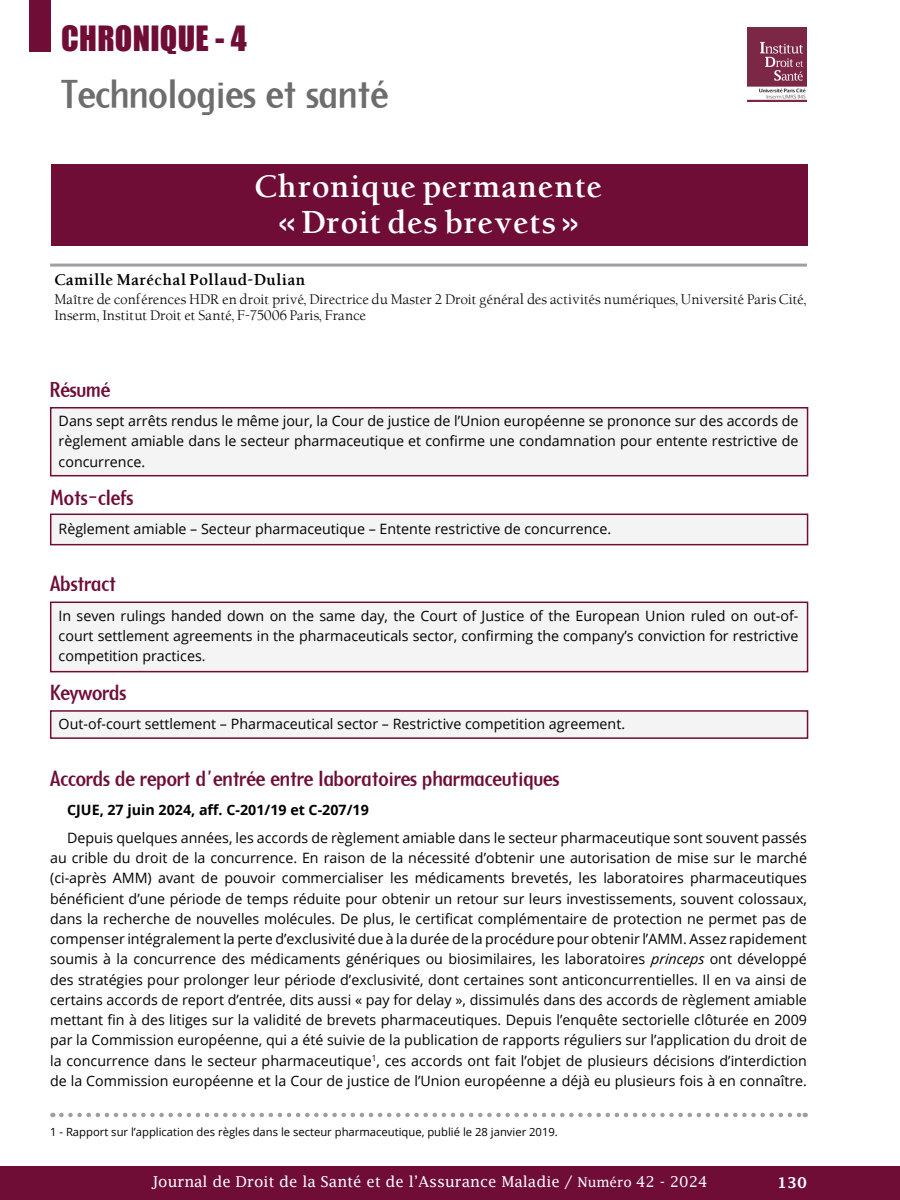
<style>
.page{position:relative;width:900px;height:1200px;background:#fff}
.page>*{position:absolute;margin:0;border:0;box-sizing:border-box;transform-origin:0 0}
.t1{font:45px "Berkeley";color:#6d6d6d}
.t2{font:31.95px "Impact";letter-spacing:.01em;color:#6f0d37}
.t3{font:700 30px/36px "Berkeley Oldstyle";color:#fff;text-align:center}
.t4{font:24px "Berkeley";color:#6f0d37}
.t5{font:15px "Lucida Fax";color:#fff}
.t6{font:700 15px "Berkeley Oldstyle";color:#000}
.t7{font:600 15px "Lucida Fax";color:#fff}
.t8{font:14.25px/20.2px "Open Sans";color:#000;text-align:justify}
.t9{font:700 14.25px "Open Sans";color:#000}
.t10{font:13.5px/16.2px "Berkeley Oldstyle";color:#000}
.t11{font:13.5px "Lucida Fax";color:#fff}
.t12{font:11.25px "Open Sans";color:#000}
.s1{font-style:italic}
</style>
<div class="page">
<div style="left:50px;top:710px;width:758px;height:29px;background:#f4f4f4;border:2px solid #6f0d37"></div>
<div style="left:50px;top:602px;width:758px;height:70px;background:#f4f4f4;border:2px solid #6f0d37"></div>
<div style="left:50px;top:514px;width:758px;height:31px;background:#f4f4f4;border:2px solid #6f0d37"></div>
<div style="left:50px;top:407px;width:758px;height:69px;background:#f4f4f4;border:2px solid #6f0d37"></div>
<div style="left:51px;top:164px;width:756px;height:82px;background:#6f0d37"></div>
<hr style="left:50px;top:264px;width:757px;height:3px;background:#9e9ea6">
<svg style="left:61px;top:1113px;width:745px;height:4px"></svg>
<div style="left:0;top:1167px;width:900px;height:33px;background:#6f0d37"></div>
<img style="left:748px;top:27px;width:58px;height:75px">
<div style="left:30px;top:0;width:21px;height:51px;background:#6f0d37"></div>
<h2 class="t2" style="left:61px;top:13px;width:187px">CHRONIQUE - 4</h2>
<h1 class="t1" style="left:62px;top:73px;width:328px">Technologies et santé</h1>
<h3 class="t3" style="left:254px;top:169px;width:350px">Chronique permanente « Droit des brevets »</h3>
<p class="t6" style="left:54px;top:271px;width:253px">Camille Maréchal Pollaud-Dulian</p>
<p class="t10" style="left:54px;top:292px;width:754px">Maître de conférences HDR en droit privé, Directrice du Master 2 Droit général des activités numériques, Université Paris Cité,<br>Inserm, Institut Droit et Santé, F-75006 Paris, France</p>
<h3 class="t4" style="left:50px;top:378px;width:62px">Résumé</h3>
<p class="t8" style="left:59px;top:410px;width:741px">Dans sept arrêts rendus le même jour, la Cour de justice de l’Union européenne se prononce sur des accords de règlement amiable dans le secteur pharmaceutique et confirme une condamnation pour entente restrictive de concurrence.</p>
<h3 class="t4" style="left:50px;top:486px;width:85px">Mots-clefs</h3>
<p class="t8" style="left:59px;top:519px;width:554px">Règlement amiable – Secteur pharmaceutique – Entente restrictive de concurrence.</p>
<h3 class="t4" style="left:50px;top:572px;width:68px">Abstract</h3>
<p class="t8" style="left:59px;top:605px;width:741px">In seven rulings handed down on the same day, the Court of Justice of the European Union ruled on out-of&shy;court settlement agreements in the pharmaceuticals sector, confirming the company’s conviction for restrictive competition practices.</p>
<h3 class="t4" style="left:50px;top:680px;width:78px">Keywords</h3>
<p class="t8" style="left:59px;top:713px;width:568px">Out-of-court settlement – Pharmaceutical sector – Restrictive competition agreement.</p>
<h3 class="t4" style="left:50px;top:767px;width:511px">Accords de report d’entrée entre laboratoires pharmaceutiques</h3>
<p class="t9" style="left:67px;top:800px;width:303px">CJUE, 27 juin 2024, aff. C-201/19 et C-207/19</p>
<p class="t8" style="left:50px;top:827px;width:758px;text-indent:17px">Depuis quelques années, les accords de règlement amiable dans le secteur pharmaceutique sont souvent passés au crible du droit de la concurrence. En raison de la nécessité d’obtenir une autorisation de mise sur le marché (ci-après AMM) avant de pouvoir commercialiser les médicaments brevetés, les laboratoires pharmaceutiques bénéficient d’une période de temps réduite pour obtenir un retour sur leurs investissements, souvent colossaux, dans la recherche de nouvelles molécules. De plus, le certificat complémentaire de protection ne permet pas de compenser intégralement la perte d’exclusivité due à la durée de la procédure pour obtenir l’AMM. Assez rapidement soumis à la concurrence des médicaments génériques ou biosimilaires, les laboratoires <span class="s1">princeps</span> ont développé des stratégies pour prolonger leur période d’exclusivité, dont certaines sont anticoncurrentielles. Il en va ainsi de certains accords de report d’entrée, dits aussi « pay for delay », dissimulés dans des accords de règlement amiable mettant fin à des litiges sur la validité de brevets pharmaceutiques. Depuis l’enquête sectorielle clôturée en 2009 par la Commission européenne, qui a été suivie de la publication de rapports réguliers sur l’application du droit de la concurrence dans le secteur pharmaceutique<sup>1</sup>, ces accords ont fait l’objet de plusieurs décisions d’interdiction de la Commission européenne et la Cour de justice de l’Union européenne a déjà eu plusieurs fois à en connaître.</p>
<p class="t12" style="left:50px;top:1124px;width:509px">1 - Rapport sur l’application des règles dans le secteur pharmaceutique, publié le 28 janvier 2019.</p>
<p class="t5" style="left:152px;top:1173px;width:422px">Journal de Droit de la S nté et de l’Assurance Maladie /</p>
<p class="t5" style="left:172px;top:1173px;width:422px">Journal de Droit de la Santé et de l’Assurance Maladie /</p>
<p class="t5" style="left:636px;top:1173px;width:93px">42 - 20 424</p>
<p class="t5" style="left:656px;top:1173px;width:20px">42</p>
<p class="t5" style="left:656px;top:1173px;width:73px">19 - 2018</p>
<p class="t7" style="left:777px;top:1174px;width:74px">130 130</p>
<p class="t11" style="left:577px;top:1175px;width:56px">Numéro</p>
<p class="t11" style="left:597px;top:1175px;width:56px">Numéro</p>
</div>
